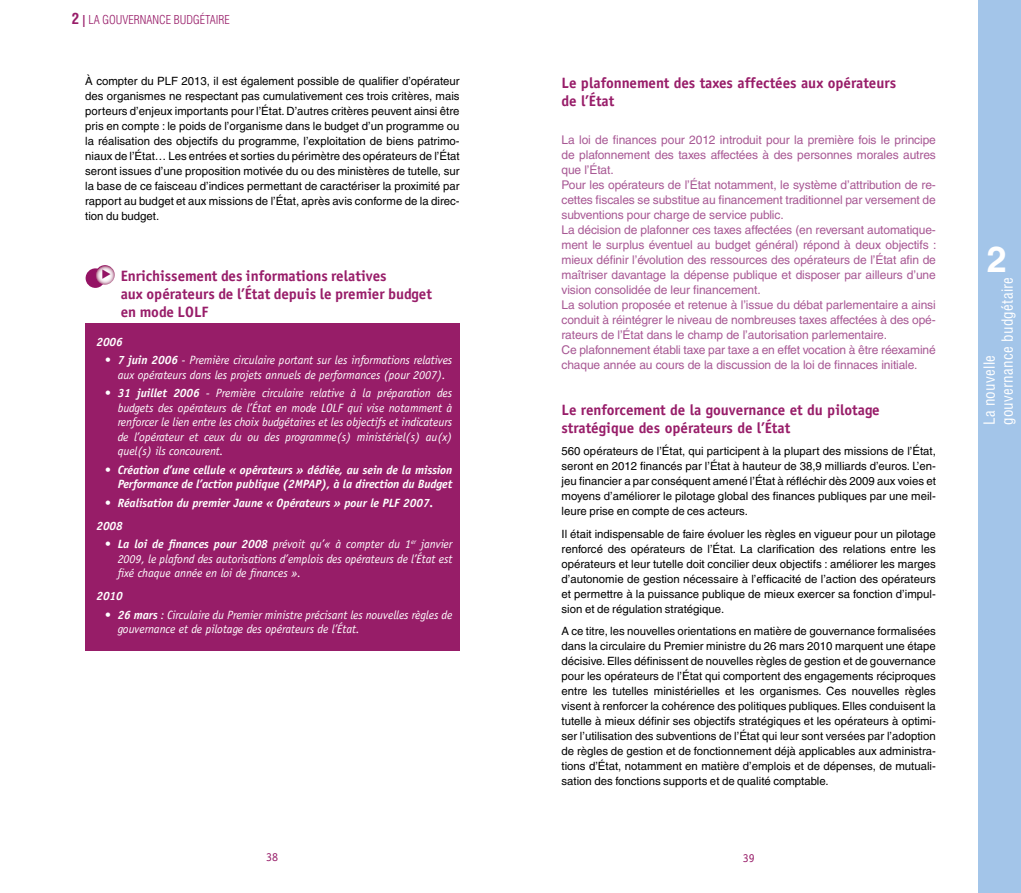
<style>
.page{position:relative;width:1021px;height:893px;background:#fff}
.page>*{position:absolute;margin:0;border:0;box-sizing:border-box;transform-origin:0 0}
.t1{font:700 36px "Helvetica LT";color:#fff}
.t2{font:700 15px/18px "Officina Sans LT";color:#981d69}
.t3{font:condensed 15px/18px "Helvetica LT";letter-spacing:.02em;color:#fff}
.t4{font:12px/15px "Helvetica LT";letter-spacing:-.01em;color:#a85894}
.t5{font:italic 12px/14.4px "Officina Sans LT";letter-spacing:-.005em;color:#fff;text-align:justify}
.t6{font:italic 700 12px/14.4px "Officina Sans LT";letter-spacing:-.005em;color:#fff;text-align:right}
.t7{font:300 condensed 12px "Helvetica LT";color:#981d69}
.t8{font:12px "Officina Sans LT";color:#981d69}
.t9{font:11.4px/15px "Helvetica LT";color:#000;text-align:justify}
.s1{font-weight:700;font-size:15px}
.s2{font-weight:700}
</style>
<div class="page">
<div style="left:978px;top:0;width:42px;height:893px;background:#a3c5e9"></div>
<div style="left:85px;top:324px;width:374px;height:327px;background:#971d68"></div>
<div style="left:86px;top:268px;width:19px;height:20px;background:#941364;border-radius:50%"></div>
<svg style="left:95px;top:265px;width:20px;height:20px"></svg>
<svg style="left:102px;top:270px;width:9px;height:9px"></svg>
<p class="t7" style="left:72px;top:12px;width:159px"><span class="s1">2</span> <span class="s2">|</span> LA GOUVERNANCE BUDGÉTAIRE</p>
<p class="t9" style="left:85px;top:73px;width:376px">À compter du PLF 2013, il est également possible de qualifier d’opérateur des organismes ne respectant pas cumulativement ces trois critères, mais porteurs d’enjeux importants pour l’État. D’autres critères peuvent ainsi être pris en compte : le poids de l’organisme dans le budget d’un programme ou la réalisation des objectifs du programme, l’exploitation de biens patrimo&shy;niaux de l’État… Les entrées et sorties du périmètre des opérateurs de l’État seront issues d’une proposition motivée du ou des ministères de tutelle, sur la base de ce faisceau d’indices permettant de caractériser la proximité par rapport au budget et aux missions de l’État, après avis conforme de la direc&shy;tion du budget.</p>
<h2 class="t2" style="left:561px;top:74px;width:336px">Le plafonnement des taxes affectées aux opérateurs de l’État</h2>
<p class="t4" style="left:561px;top:132px;width:376px">La loi de finances pour 2012 introduit pour la première fois le principe de plafonnement des taxes affectées à des personnes morales autres que l’État.<br>Pour les opérateurs de l’État notamment, le système d’attribution de re&shy;cettes fiscales se substitue au financement traditionnel par versement de subventions pour charge de service public.<br>La décision de plafonner ces taxes affectées (en reversant automatique&shy;ment le surplus éventuel au budget général) répond à deux objectifs : mieux définir l’évolution des ressources des opérateurs de l’État afin de maîtriser davantage la dépense publique et disposer par ailleurs d’une vision consolidée de leur financement.<br>La solution proposée et retenue à l’issue du débat parlementaire a ainsi conduit à réintégrer le niveau de nombreuses taxes affectées à des opé&shy;rateurs de l’État dans le champ de l’autorisation parlementaire.<br>Ce plafonnement établi taxe par taxe a en effet vocation à être réexaminé chaque année au cours de la discussion de la loi de finnaces initiale.</p>
<h2 class="t2" style="left:561px;top:400px;width:320px">Le renforcement de la gouvernance et du pilotage stratégique des opérateurs de l’État</h2>
<p class="t9" style="left:561px;top:444px;width:376px">560 opérateurs de l’État, qui participent à la plupart des missions de l’État, seront en 2012 financés par l’État à hauteur de 38,9 milliards d’euros. L’en&shy;jeu financier a par conséquent amené l’État à réfléchir dès 2009 aux voies et moyens d’améliorer le pilotage global des finances publiques par une meil&shy;leure prise en compte de ces acteurs.</p>
<p class="t9" style="left:561px;top:526px;width:376px">Il était indispensable de faire évoluer les règles en vigueur pour un pilotage renforcé des opérateurs de l’État. La clarification des relations entre les opérateurs et leur tutelle doit concilier deux objectifs : améliorer les marges d’autonomie de gestion nécessaire à l’efficacité de l’action des opérateurs et permettre à la puissance publique de mieux exercer sa fonction d’impul&shy;sion et de régulation stratégique.</p>
<p class="t9" style="left:561px;top:624px;width:376px">A ce titre, les nouvelles orientations en matière de gouvernance formalisées dans la circulaire du Premier ministre du 26 mars 2010 marquent une étape décisive. Elles définissent de nouvelles règles de gestion et de gouvernance pour les opérateurs de l’État qui comportent des engagements réciproques entre les tutelles ministérielles et les organismes. Ces nouvelles règles visent à renforcer la cohérence des politiques publiques. Elles conduisent la tutelle à mieux définir ses objectifs stratégiques et les opérateurs à optimi&shy;ser l’utilisation des subventions de l’État qui leur sont versées par l’adoption de règles de gestion et de fonctionnement déjà applicables aux administra&shy;tions d’État, notamment en matière d’emplois et de dépenses, de mutuali&shy;sation des fonctions supports et de qualité comptable.</p>
<h2 class="t2" style="left:121px;top:266px;width:313px">Enrichissement des informations relatives<br>aux opérateurs de l’État depuis le premier budget en mode LOLF</h2>
<p class="t6" style="left:96px;top:334px;width:28px">2006</p>
<p class="t5" style="left:105px;top:353px;width:349px;text-align:center"><span class="s2">• 7 juin 2006</span> - Première circulaire portant sur les informations relatives aux opérateurs dans les projets annuels de performances (pour 2007).</p>
<p class="t5" style="left:118px;top:386px;width:336px;text-indent:-13px"><span class="s2">• 31 juillet 2006</span> - Première circulaire relative à la préparation des budgets des opérateurs de l’État en mode LOLF qui vise notamment à renforcer le lien entre les choix budgétaires et les objectifs et indicateurs de l’opérateur et ceux du ou des programme(s) ministériel(s) au(x) quel(s) ils concourent.</p>
<p class="t6" style="left:105px;top:462px;width:349px">• Création d’une cellule « opérateurs » dédiée, au sein de la mission<br>Performance de l’action publique (2MPAP), à la direction du Budget</p>
<p class="t6" style="left:96px;top:491px;width:338px;line-height:23px;text-align:left;text-indent:9px">• Réalisation du premier Jaune « Opérateurs » pour le PLF 2007.<br>2008</p>
<p class="t5" style="left:118px;top:537px;width:336px;text-indent:-13px"><span class="s2">• La loi de finances pour 2008</span> prévoit qu’« à compter du 1<sup>er</sup> janvier 2009, le plafond des autorisations d’emplois des opérateurs de l’État est fixé chaque année en loi de finances ».</p>
<p class="t6" style="left:96px;top:589px;width:28px">2010</p>
<p class="t5" style="left:118px;top:607px;width:336px;text-indent:-13px"><span class="s2">• 26 mars</span> : Circulaire du Premier ministre précisant les nouvelles règles de gouvernance et de pilotage des opérateurs de l’État.</p>
<p class="t8" style="left:266px;top:850px;width:13px">38</p>
<p class="t8" style="left:742px;top:850px;width:13px">39</p>
<h1 class="t1" style="left:986px;top:238px;width:22px">2</h1>
<h2 class="t3" style="left:980px;top:425px;width:150px;rotate:-90deg">La nouvelle gouvernance budgétaire</h2>
</div>
